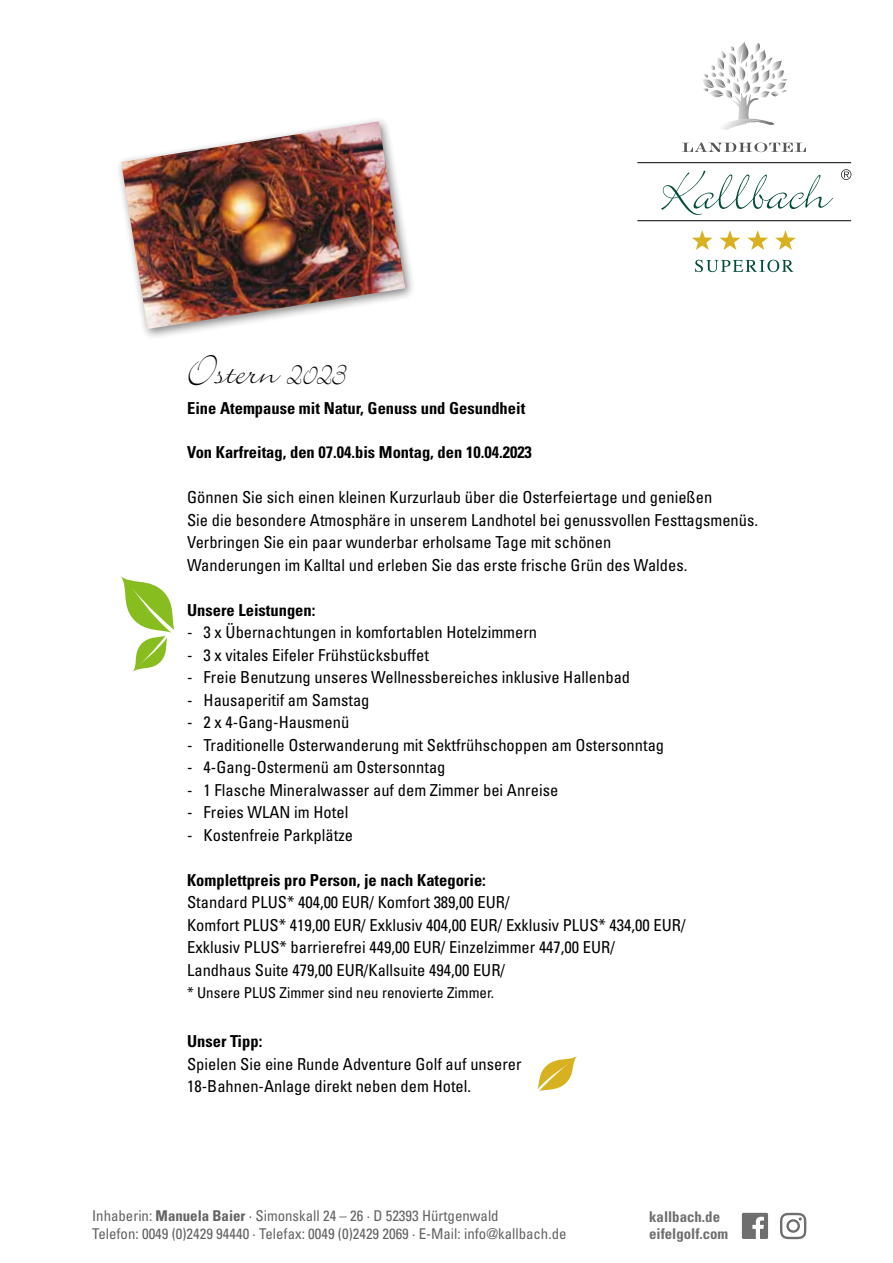
<style>
.page{position:relative;width:893px;height:1263px;background:#fff}
.page>*{position:absolute;margin:0;border:0;box-sizing:border-box;transform-origin:0 0}
.t1{font:45px "Bickley Script Plain";color:#000}
.t2{font:condensed 16.5px/22.5px "Univers LT Std";color:#000}
.t3{font:700 condensed 16.5px "Univers LT Std";color:#000}
.t4{font:condensed 15px "Univers LT Std";color:#000}
.t5{font:condensed 14.85px/18.1px "Univers";color:#626261}
.t6{font:700 condensed 14.85px/16.5px "Univers";color:#6e6e6e}
.s1{font-weight:700}
</style>
<div class="page">
<svg style="left:120px;top:576px;width:55px;height:96px"></svg>
<div style="left:116px;top:116px;width:301px;height:225px;background:#000;opacity:.49"></div>
<img style="left:121px;top:121px;width:284px;height:208px">
<svg style="left:537px;top:1055px;width:41px;height:36px"></svg>
<svg style="left:742px;top:1213px;width:26px;height:26px"></svg>
<svg style="left:780px;top:1213px;width:26px;height:26px"></svg>
<svg style="left:661px;top:171px;width:172px;height:44px"></svg>
<hr style="left:637px;top:162px;width:214px;height:1px;background:#000">
<hr style="left:637px;top:220px;width:214px;height:1px;background:#000">
<svg style="left:703px;top:41px;width:84px;height:89px"></svg>
<svg style="left:682px;top:142px;width:124px;height:10px"></svg>
<svg style="left:841px;top:169px;width:10px;height:11px"></svg>
<svg style="left:692px;top:230px;width:21px;height:20px"></svg>
<svg style="left:720px;top:230px;width:20px;height:20px"></svg>
<svg style="left:747px;top:230px;width:21px;height:20px"></svg>
<svg style="left:775px;top:230px;width:21px;height:20px"></svg>
<svg style="left:695px;top:260px;width:98px;height:12px"></svg>
<h1 class="t1" style="left:187px;top:341px;width:161px">Ostern 2023</h1>
<p class="t3" style="left:187px;top:398px;width:340px">Eine Atempause mit Natur, Genuss und Gesundheit</p>
<p class="t3" style="left:187px;top:442px;width:346px">Von Karfreitag, den 07.04.bis Montag, den 10.04.2023</p>
<p class="t2" style="left:187px;top:486px;width:572px">Gönnen Sie sich einen kleinen Kurzurlaub über die Osterfeiertage und genießen<br>Sie die besondere Atmosphäre in unserem Landhotel bei genussvollen Festtagsmenüs.<br>Verbringen Sie ein paar wunderbar erholsame Tage mit schönen<br>Wanderungen im Kalltal und erleben Sie das erste frische Grün des Waldes.</p>
<p class="t3" style="left:187px;top:600px;width:130px">Unsere Leistungen:</p>
<p class="t2" style="left:187px;top:621px;width:352px">- 3 x Übernachtungen in komfortablen Hotelzimmern</p>
<p class="t2" style="left:187px;top:643px;width:243px">- 3 x vitales Eifeler Frühstücksbuffet</p>
<p class="t2" style="left:187px;top:666px;width:445px">- Freie Benutzung unseres Wellnessbereiches inklusive Hallenbad</p>
<p class="t2" style="left:187px;top:688px;width:184px">- Hausaperitif am Samstag</p>
<p class="t2" style="left:187px;top:711px;width:164px">- 2 x 4-Gang-Hausmenü</p>
<p class="t2" style="left:187px;top:733px;width:479px">- Traditionelle Osterwanderung mit Sektfrühschoppen am Ostersonntag</p>
<p class="t2" style="left:187px;top:756px;width:260px">- 4-Gang-Ostermenü am Ostersonntag</p>
<p class="t2" style="left:187px;top:778px;width:373px">- 1 Flasche Mineralwasser auf dem Zimmer bei Anreise</p>
<p class="t2" style="left:187px;top:801px;width:163px">- Freies WLAN im Hotel</p>
<p class="t2" style="left:187px;top:823px;width:167px">- Kostenfreie Parkplätze</p>
<p class="t3" style="left:187px;top:870px;width:300px">Komplettpreis pro Person, je nach Kategorie:</p>
<p class="t2" style="left:187px;top:891px;width:500px">Standard PLUS* 404,00 EUR/ Komfort 389,00 EUR/<br>Komfort PLUS* 419,00 EUR/ Exklusiv 404,00 EUR/ Exklusiv PLUS* 434,00 EUR/ Exklusiv PLUS* barrierefrei 449,00 EUR/ Einzelzimmer 447,00 EUR/<br>Landhaus Suite 479,00 EUR/Kallsuite 494,00 EUR/</p>
<p class="t4" style="left:187px;top:983px;width:309px">* Unsere PLUS Zimmer sind neu renovierte Zimmer.</p>
<p class="t3" style="left:187px;top:1031px;width:77px">Unser Tipp:</p>
<p class="t2" style="left:187px;top:1052px;width:336px">Spielen Sie eine Runde Adventure Golf auf unserer<br>18-Bahnen-Anlage direkt neben dem Hotel.</p>
<p class="t5" style="left:92px;top:1206px;width:476px">Inhaberin: <span class="s1">Manuela Baier</span> · Simonskall 24 – 26 · D 52393 Hürtgenwald<br>Telefon: 0049 (0)2429 94440 · Telefax: 0049 (0)2429 2069 · E-Mail: info@kallbach.de</p>
<p class="t6" style="left:649px;top:1209px;width:81px">kallbach.de eifelgolf.com</p>
</div>
